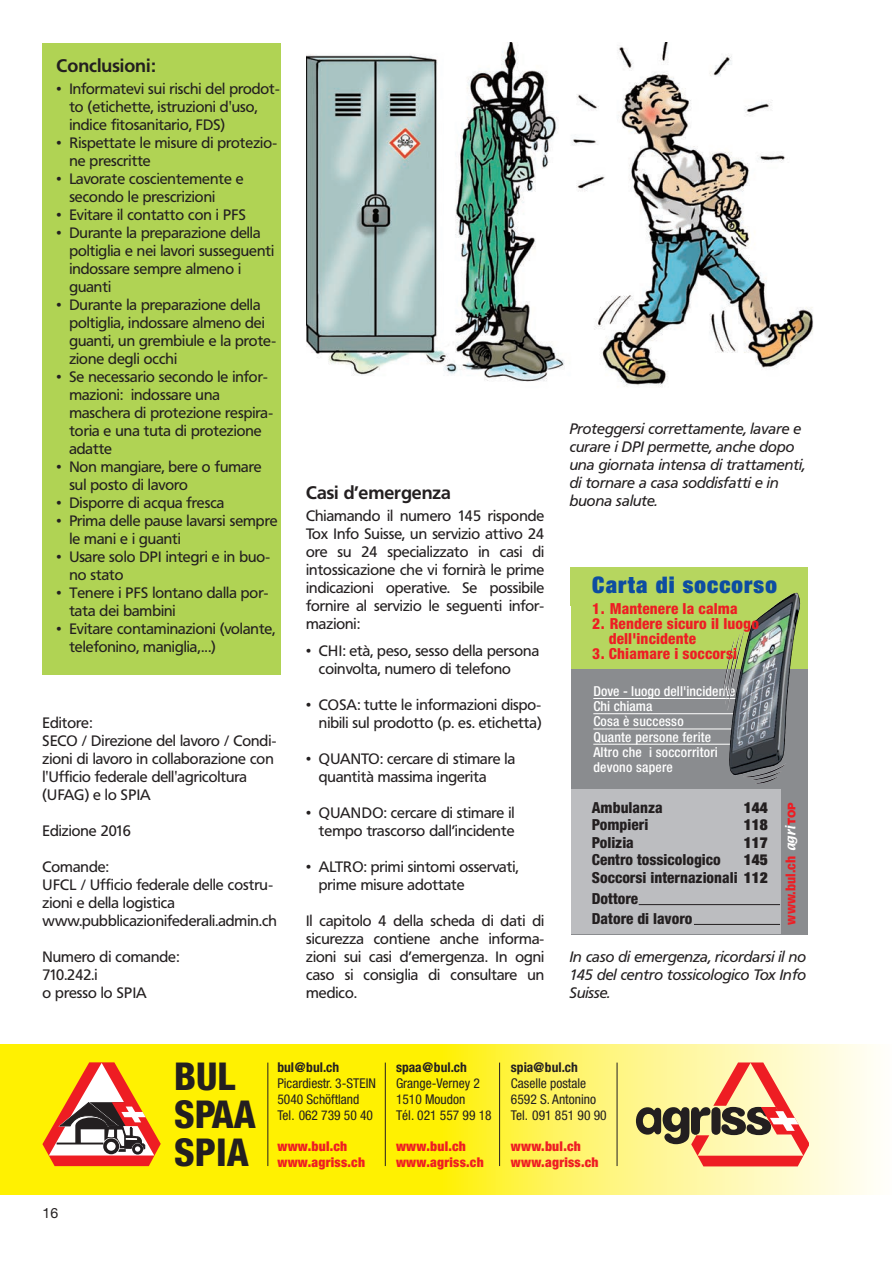
<style>
.page{position:relative;width:893px;height:1263px;background:#fff}
.page>*{position:absolute;margin:0;border:0;box-sizing:border-box;transform-origin:0 0}
.t1{font:800 condensed 38.4px/38px "Helvetica Neue";color:#231f20}
.t2{font:900 expanded 22.8px "Helvetica Neue";letter-spacing:.05em;color:#0d4da1}
.t3{font:700 18px "Frutiger BQ";color:#231f20}
.t4{font:800 condensed 15.3px/17.5px "Helvetica Neue";color:#231f20;text-align:right}
.t5{font:800 condensed 15.3px/15px "Helvetica Neue";letter-spacing:.01em;color:#ee1d23}
.t6{font:900 expanded 15.3px "Helvetica Neue";color:#231f20}
.t7{font:15px/18px "Frutiger BQ";color:#231f20}
.t8{font:italic 15px/18px "Frutiger BQ";color:#231f20}
.t9{font:14.1px "Helvetica Neue";color:#231f20}
.t10{font:500 condensed 13.65px/15.3px "Helvetica Neue";letter-spacing:.015em;color:#fff}
.t11{font:800 condensed 13.65px "Helvetica Neue";color:#ee1d23}
.t12{font:condensed 13.5px/15.8px "Helvetica Neue";color:#231f20}
.t13{font:900 condensed 13.5px/15.8px "Helvetica Neue";letter-spacing:.02em;color:#ee1d23}
.t14{font:700 condensed 13.5px "Helvetica Neue";color:#231f20}
.s1{font-weight:900;font-stretch:expanded}
.s2{font-family:"Textile";font-weight:400;font-stretch:normal;font-size:11.4px;color:#fff}
.s3{font-weight:900;font-stretch:normal;font-size:10.65px}
</style>
<div class="page">
<div style="left:0;top:1045px;width:468px;height:150px;background:#fff101"></div>
<svg style="left:454px;top:1045px;width:420px;height:150px"></svg>
<svg style="left:42px;top:1062px;width:119px;height:104px"></svg>
<svg style="left:636px;top:1062px;width:173px;height:104px"></svg>
<hr style="left:267px;top:1062px;width:1px;height:104px;background:#231f20">
<hr style="left:385px;top:1062px;width:1px;height:104px;background:#231f20">
<hr style="left:499px;top:1062px;width:1px;height:104px;background:#231f20">
<hr style="left:617px;top:1062px;width:1px;height:104px;background:#231f20">
<div style="left:43px;top:43px;width:238px;height:631px;background:#b0d354"></div>
<img style="left:306px;top:43px;width:507px;height:344px">
<div style="left:571px;top:567px;width:237px;height:103px;background:#b6d65f"></div>
<div style="left:571px;top:669px;width:237px;height:265px;background:#8a8c8f"></div>
<hr style="left:593px;top:698px;width:143px;height:1px;background:#fff">
<hr style="left:593px;top:713px;width:143px;height:1px;background:#fff">
<hr style="left:593px;top:729px;width:143px;height:1px;background:#fff">
<hr style="left:593px;top:744px;width:143px;height:1px;background:#fff">
<div style="left:571px;top:789px;width:210px;height:145px;background:#bcbdc0"></div>
<img style="left:725px;top:593px;width:75px;height:182px">
<hr style="left:639px;top:904px;width:141px;height:1px;background:#231f20">
<hr style="left:694px;top:924px;width:86px;height:1px;background:#231f20">
<p class="t3" style="left:57px;top:56px;width:100px">Conclusioni:</p>
<p class="t7" style="left:69px;top:80px;width:212px;text-indent:-13px">• Informatevi sui rischi del prodot&shy;to (etichette, istruzioni d'uso, indice fitosanitario, FDS)</p>
<p class="t7" style="left:69px;top:134px;width:209px;text-indent:-13px">• Rispettate le misure di protezio&shy;ne prescritte</p>
<p class="t7" style="left:69px;top:170px;width:176px;text-indent:-13px">• Lavorate coscientemente e secondo le prescrizioni</p>
<p class="t7" style="left:57px;top:206px;width:191px">• Evitare il contatto con i PFS</p>
<p class="t7" style="left:69px;top:224px;width:206px;text-indent:-13px">• Durante la preparazione della poltiglia e nei lavori susseguenti indossare sempre almeno i guanti</p>
<p class="t7" style="left:69px;top:296px;width:208px;text-indent:-13px">• Durante la preparazione della poltiglia, indossare almeno dei guanti, un grembiule e la prote&shy;zione degli occhi</p>
<p class="t7" style="left:69px;top:368px;width:205px;text-indent:-13px">• Se necessario secondo le infor&shy;mazioni: indossare una maschera di protezione respira&shy;toria e una tuta di protezione adatte</p>
<p class="t7" style="left:69px;top:458px;width:194px;text-indent:-13px">• Non mangiare, bere o fumare sul posto di lavoro</p>
<p class="t7" style="left:57px;top:494px;width:169px">• Disporre di acqua fresca</p>
<p class="t7" style="left:69px;top:512px;width:210px;text-indent:-13px">• Prima delle pause lavarsi sempre le mani e i guanti</p>
<p class="t7" style="left:69px;top:548px;width:202px;text-indent:-13px">• Usare solo DPI integri e in buo&shy;no stato</p>
<p class="t7" style="left:69px;top:584px;width:201px;text-indent:-13px">• Tenere i PFS lontano dalla por&shy;tata dei bambini</p>
<p class="t7" style="left:69px;top:620px;width:207px;text-indent:-13px">• Evitare contaminazioni (volante, telefonino, maniglia,...)</p>
<p class="t7" style="left:43px;top:714px;width:235px">Editore:<br>SECO / Direzione del lavoro / Condi&shy;zioni di lavoro in collaborazione con l'Ufficio federale dell'agricoltura (UFAG) e lo SPIA</p>
<p class="t7" style="left:43px;top:822px;width:90px">Edizione 2016</p>
<p class="t7" style="left:43px;top:858px;width:236px">Comande:<br>UFCL / Ufficio federale delle costru&shy;zioni e della logistica www.pubblicazionifederali.admin.ch</p>
<p class="t7" style="left:43px;top:948px;width:138px">Numero di comande:<br>710.242.i<br>o presso lo SPIA</p>
<p class="t3" style="left:306px;top:483px;width:146px">Casi d’emergenza</p>
<p class="t7" style="left:306px;top:507px;width:240px;text-align:justify">Chiamando il numero 145 risponde Tox Info Suisse, un servizio attivo 24 ore su 24 specializzato in casi di intossicazione che vi fornirà le prime indicazioni operative. Se possibile fornire al servizio le seguenti infor&shy;mazioni:</p>
<p class="t7" style="left:319px;top:642px;width:222px;text-indent:-13px">• CHI: età, peso, sesso della persona coinvolta, numero di telefono</p>
<p class="t7" style="left:306px;top:696px;width:237px;text-align:right">• COSA: tutte le informazioni dispo&shy;nibili sul prodotto (p. es. etichetta)</p>
<p class="t7" style="left:319px;top:750px;width:198px;text-indent:-13px">• QUANTO: cercare di stimare la quantità massima ingerita</p>
<p class="t7" style="left:306px;top:804px;width:210px;text-align:right">• QUANDO: cercare di stimare il tempo trascorso dall’incidente</p>
<p class="t7" style="left:319px;top:858px;width:201px;text-indent:-13px">• ALTRO: primi sintomi osservati, prime misure adottate</p>
<p class="t7" style="left:306px;top:912px;width:240px;text-align:justify">Il capitolo 4 della scheda di dati di sicurezza contiene anche informa&shy;zioni sui casi d’emergenza. In ogni caso si consiglia di consultare un medico.</p>
<p class="t8" style="left:570px;top:420px;width:237px">Proteggersi correttamente, lavare e curare i DPI permette, anche dopo una giornata intensa di trattamenti, di tornare a casa soddisfatti e in buona salute.</p>
<h2 class="t2" style="left:592px;top:577px;width:186px">Carta di soccorso</h2>
<p class="t5" style="left:592px;top:602px;width:147px">1. Mantenere la calma</p>
<p class="t5" style="left:609px;top:617px;width:152px;text-indent:-16px">2. Rendere sicuro il luogo dell'incidente</p>
<p class="t5" style="left:592px;top:647px;width:146px">3. Chiamare i soccorsi</p>
<p class="t10" style="left:593px;top:685px;width:144px">Dove - luogo dell'incidente<br>Chi chiama<br>Cosa è successo<br>Quante persone ferite<br>Altro che i soccorritori devono sapere</p>
<p class="t4" style="left:592px;top:800px;width:72px">Ambulanza</p>
<p class="t6" style="left:744px;top:802px;width:25px">144</p>
<p class="t4" style="left:592px;top:817px;width:58px">Pompieri</p>
<p class="t6" style="left:744px;top:819px;width:25px">118</p>
<p class="t4" style="left:592px;top:835px;width:44px">Polizia</p>
<p class="t6" style="left:744px;top:837px;width:25px">117</p>
<p class="t4" style="left:592px;top:852px;width:130px">Centro tossicologico</p>
<p class="t4" style="left:592px;top:852px;width:177px"><span class="s1">145<br></span>Soccorsi internazionali <span class="s1">112</span></p>
<p class="t4" style="left:592px;top:890px;width:102px;line-height:19.8px;text-align:left">Dottore<br>Datore di lavoro</p>
<p class="t11" style="left:786px;top:924px;width:124px;rotate:-90deg">www.bul.ch <span class="s2">agri</span><span class="s3">TOP</span></p>
<p class="t8" style="left:570px;top:948px;width:238px;text-align:justify">In caso di emergenza, ricordarsi il no 145 del centro tossicologico Tox Info Suisse.</p>
<p class="t9" style="left:43px;top:1208px;width:17px">16</p>
<h1 class="t1" style="left:174px;top:1061px;width:83px">BUL<br>SPAA<br>SPIA</h1>
<p class="t14" style="left:277px;top:1062px;width:63px">bul@bul.ch</p>
<p class="t12" style="left:277px;top:1076px;width:100px">Picardiestr. 3-STEIN<br>5040 Schöftland<br>Tel. 062 739 50 40</p>
<p class="t13" style="left:277px;top:1139px;width:89px">www.bul.ch www.agriss.ch</p>
<p class="t14" style="left:396px;top:1062px;width:72px">spaa@bul.ch</p>
<p class="t12" style="left:396px;top:1076px;width:97px">Grange-Verney 2<br>1510 Moudon<br>Tél. 021 557 99 18</p>
<p class="t13" style="left:396px;top:1139px;width:89px">www.bul.ch www.agriss.ch</p>
<p class="t14" style="left:511px;top:1063px;width:68px">spia@bul.ch</p>
<p class="t12" style="left:511px;top:1077px;width:97px">Caselle postale<br>6592 S. Antonino<br>Tel. 091 851 90 90</p>
<p class="t13" style="left:511px;top:1140px;width:89px">www.bul.ch www.agriss.ch</p>
</div>
